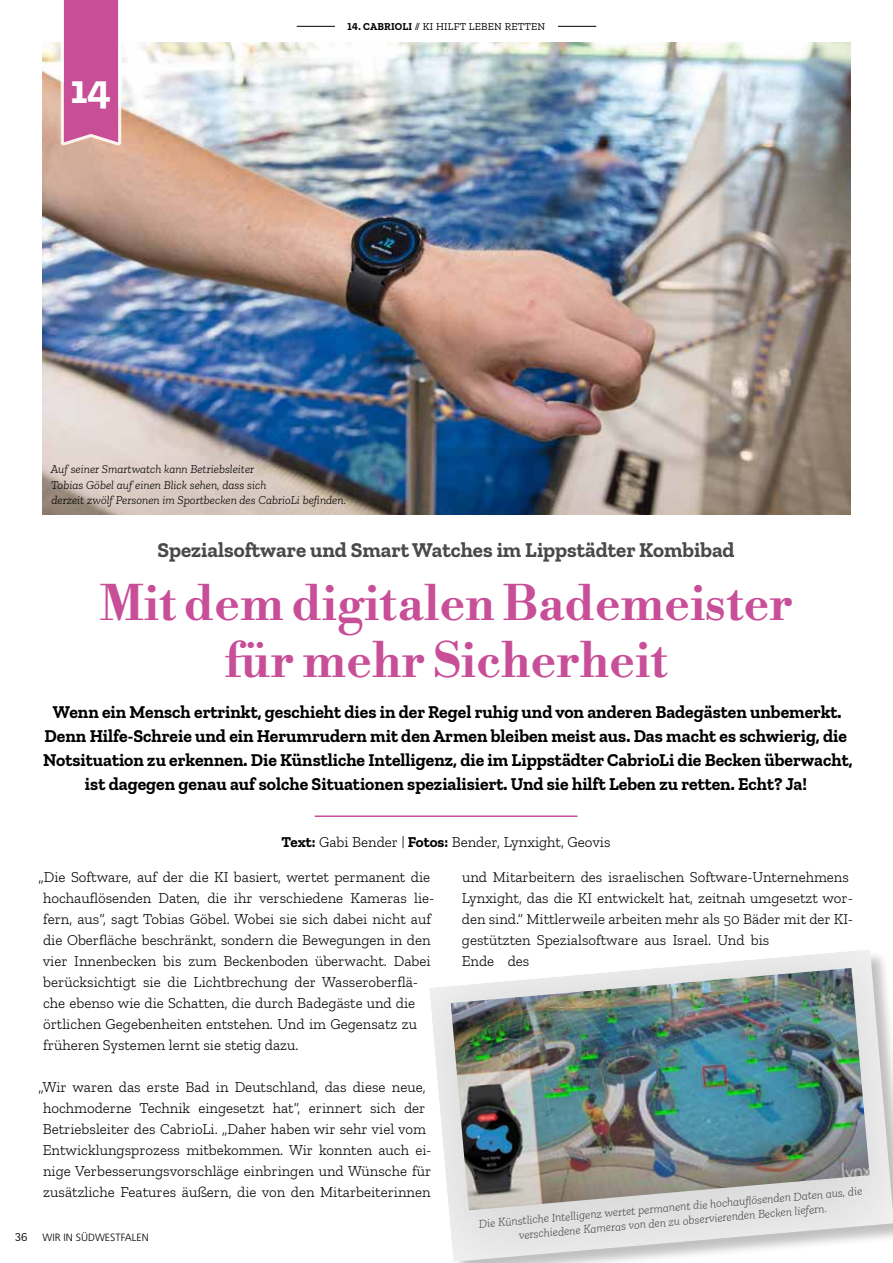
<style>
.page{position:relative;width:893px;height:1263px;background:#fff}
.page>*{position:absolute;margin:0;border:0;box-sizing:border-box;transform-origin:0 0}
._01_Red_HL1{font:700 48px/57px "Libre Bodoni";color:#c74e97;text-align:center}
.t1{font:700 42px "Zilla Slab";color:#fff}
.Dachzeile{font:700 21px "Zilla Slab";color:#494948}
._02_Red_Vorspann{font:700 18px/24px "Zilla Slab";color:#000;text-align:center}
._04_Red_Text_2spt{font:300 15px/21px "Zilla Slab";color:#000}
._03_Red_Autorenzeile{font:300 15px "Zilla Slab";color:#000}
.Bildunterschrift{font:italic 300 12px/15.8px "Zilla Slab";color:#000}
.Foto_im_Pola{font:italic 300 12px/14.4px "Zilla Slab";color:#494948;text-align:center}
.t2{font:12px "Zilla Slab";color:#000}
.Pag_Thema{font:10.5px "Zilla Slab";letter-spacing:.02em;color:#000}
.t3{font:300 10.5px "Frutiger";color:#000}
.s1{font-weight:700}
</style>
<div class="page">
<hr style="left:297px;top:26px;width:299px;height:1px;background:#000">
<hr style="left:335px;top:24px;width:223px;height:3px;background:#fff">
<hr style="left:315px;top:815px;width:262px;height:2px;background:#c74e97">
<img style="left:43px;top:43px;width:807px;height:471px">
<svg style="left:430px;top:950px;width:463px;height:313px;fill:#e8e8e8"></svg>
<img style="left:451px;top:968px;width:419px;height:242px">
<svg style="left:59px;top:0;width:65px;height:147px;background:#d06ea6"></svg>
<p class="t1" style="left:70px;top:65px;width:42px">14</p>
<p class="Pag_Thema" style="left:348px;top:20px;width:199px"><span class="s1">14. CABRIOLI</span> // KI HILFT LEBEN RETTEN</p>
<p class="Bildunterschrift" style="left:51px;top:461px;width:297px">Auf seiner Smartwatch kann Betriebsleiter<br>Tobias Göbel auf einen Blick sehen, dass sich<br>derzeit zwölf Personen im Sportbecken des CabrioLi befinden.</p>
<p class="Dachzeile" style="left:157px;top:537px;width:579px">Spezialsoftware und Smart Watches im Lippstädter Kombibad</p>
<p class="_01_Red_HL1" style="left:99px;top:577px;width:696px">Mit dem digitalen Bademeister für mehr Sicherheit</p>
<p class="_02_Red_Vorspann" style="left:43px;top:700px;width:811px">Wenn ein Mensch ertrinkt, geschieht dies in der Regel ruhig und von anderen Badegästen unbemerkt.<br>Denn Hilfe-Schreie und ein Herumrudern mit den Armen bleiben meist aus. Das macht es schwierig, die Notsituation zu erkennen. Die Künstliche Intelligenz, die im Lippstädter CabrioLi die Becken überwacht, ist dagegen genau auf solche Situationen spezialisiert. Und sie hilft Leben zu retten. Echt? Ja!</p>
<p class="_03_Red_Autorenzeile" style="left:281px;top:833px;width:331px"><span class="s1">Text:</span> Gabi Bender | <span class="s1">Fotos:</span> Bender, Lynxight, Geovis</p>
<p class="_04_Red_Text_2spt" style="left:38px;top:867px;width:398px">„Die Software, auf der die KI basiert, wertet permanent die hochauflösenden Daten, die ihr verschiedene Kameras lie&shy;fern, aus“, sagt Tobias Göbel. Wobei sie sich dabei nicht auf die Oberfläche beschränkt, sondern die Bewegungen in den vier Innenbecken bis zum Beckenboden überwacht. Dabei berücksichtigt sie die Lichtbrechung der Wasseroberflä&shy;che ebenso wie die Schatten, die durch Badegäste und die örtlichen Gegebenheiten entstehen. Und im Gegensatz zu früheren Systemen lernt sie stetig dazu.</p>
<p class="_04_Red_Text_2spt" style="left:38px;top:1077px;width:395px">„Wir waren das erste Bad in Deutschland, das diese neue, hochmoderne Technik eingesetzt hat“, erinnert sich der Betriebsleiter des CabrioLi. „Daher haben wir sehr viel vom Entwicklungsprozess mitbekommen. Wir konnten auch ei&shy;nige Verbesserungsvorschläge einbringen und Wünsche für zusätzliche Features äußern, die von den Mitarbeiterinnen</p>
<p class="_04_Red_Text_2spt" style="left:462px;top:867px;width:393px">und Mitarbeitern des israelischen Software-Unternehmens Lynxight, das die KI entwickelt hat, zeitnah umgesetzt wor&shy;den sind.“ Mittlerweile arbeiten mehr als 50 Bäder mit der KI&shy;gestützten Spezialsoftware aus Israel. Und bis<br>Ende des</p>
<p class="Foto_im_Pola" style="left:478px;top:1217px;width:386px;rotate:-5deg">Die Künstliche Intelligenz wertet permanent die hochaufl ösenden Daten aus, die verschiedene Kameras von den zu observierenden Becken liefern.</p>
<p class="t2" style="left:15px;top:1230px;width:14px">36</p>
<p class="t3" style="left:43px;top:1232px;width:108px">WIR IN SÜDWESTFALEN</p>
</div>
